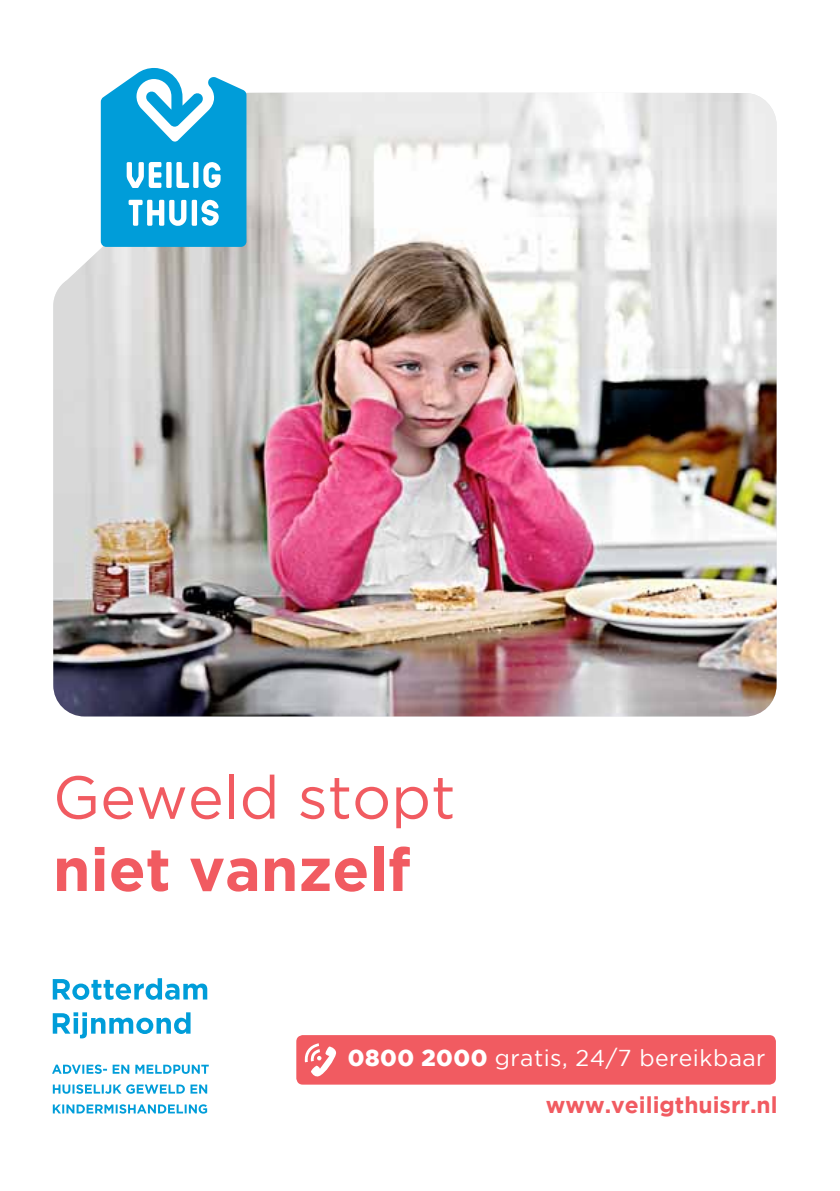
<style>
.page{position:relative;width:840px;height:1191px;background:#fff}
.page>*{position:absolute;margin:0;border:0;box-sizing:border-box;transform-origin:0 0}
.t1{font:60.2px "Gotham";color:#f15b61}
.t2{font:700 60.2px "Gotham";color:#f15b61}
.t3{font:23px "Gotham";letter-spacing:.02em;color:#fff}
.t4{font:700 22.8px "Gotham";color:#f15b61}
.s1{font-weight:900}
</style>
<div class="page">
<img style="left:53px;top:93px;width:723px;height:623px">
<svg style="left:101px;top:68px;width:145px;height:179px"></svg>
<svg style="left:358px;top:1084px;width:30px;height:1px"></svg>
<svg style="left:53px;top:1104px;width:154px;height:9px"></svg>
<svg style="left:53px;top:1084px;width:154px;height:9px"></svg>
<svg style="left:52px;top:1064px;width:157px;height:9px"></svg>
<svg style="left:53px;top:1012px;width:137px;height:26px"></svg>
<svg style="left:53px;top:978px;width:154px;height:22px"></svg>
<div style="left:296px;top:1035px;width:479px;height:49px;background:#f15b61;border-radius:7px"></div>
<svg style="left:304px;top:1043px;width:32px;height:34px"></svg>
<h1 class="t1" style="left:53px;top:764px;width:404px">Geweld stopt</h1>
<h1 class="t2" style="left:53px;top:835px;width:359px">niet vanzelf</h1>
<p class="t3" style="left:348px;top:1045px;width:419px"><span class="s1">0800 2000</span> gratis, 24/7 bereikbaar</p>
<p class="t4" style="left:545px;top:1092px;width:233px">www.veiligthuisrr.nl</p>
</div>
